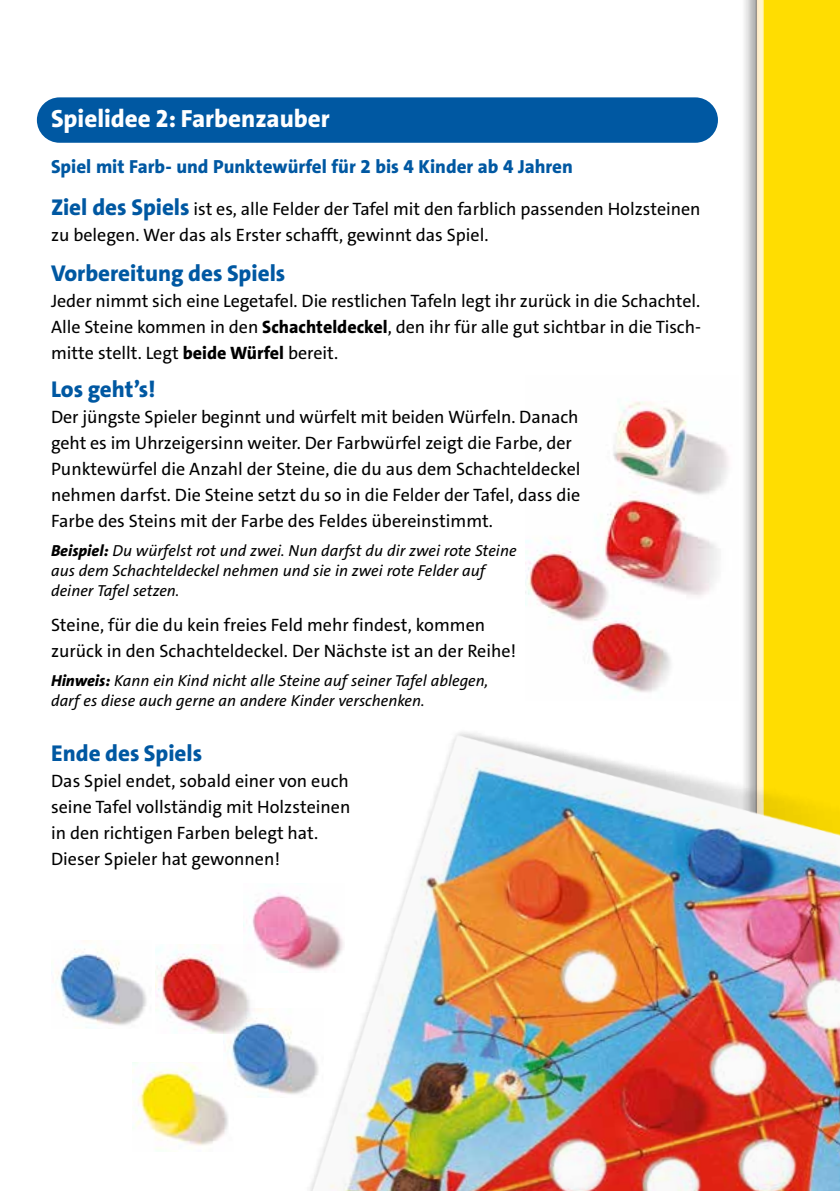
<style>
.page{position:relative;width:840px;height:1191px;background:#fff}
.page>*{position:absolute;margin:0;border:0;box-sizing:border-box;transform-origin:0 0}
.t1{font:800 25px "The Sans C4 s";color:#fff}
.t2{font:800 23px "The Sans C4 s";color:#0058a2}
.t3{font:800 19px "The Sans C4 s";color:#0058a2}
.t4{font:18px/26px "The Sans C4 s";color:#000}
.t5{font:italic 16px/20px "The Sans C4 s";color:#000}
.s1{font-weight:800;font-size:23px;color:#0058a2}
.s2{font-weight:800}
</style>
<div class="page">
<img style="left:36px;top:0;width:803px;height:1083px">
<img style="left:264px;top:663px;width:575px;height:528px">
<img style="left:524px;top:375px;width:214px;height:325px">
<img style="left:133px;top:1062px;width:95px;height:88px">
<img style="left:51px;top:940px;width:100px;height:88px">
<img style="left:223px;top:1009px;width:100px;height:88px">
<img style="left:244px;top:883px;width:100px;height:89px">
<img style="left:155px;top:944px;width:101px;height:89px">
<div style="left:37px;top:97px;width:680px;height:46px;background:#0058a2;border-radius:23px"></div>
<h1 class="t1" style="left:51px;top:103px;width:280px">Spielidee 2: Farbenzauber</h1>
<p class="t3" style="left:51px;top:154px;width:523px">Spiel mit Farb- und Punktewürfel für 2 bis 4 Kinder ab 4 Jahren</p>
<p class="t4" style="left:51px;top:196px;width:650px"><span class="s1">Ziel des Spiels</span> ist es, alle Felder der Tafel mit den farblich passenden Holzsteinen zu belegen. Wer das als Erster schafft, gewinnt das Spiel.</p>
<p class="t2" style="left:51px;top:259px;width:236px">Vorbereitung des Spiels</p>
<p class="t4" style="left:51px;top:288px;width:651px;text-align:justify">Jeder nimmt sich eine Legetafel. Die restlichen Tafeln legt ihr zurück in die Schachtel.<br>Alle Steine kommen in den <span class="s2">Schachteldeckel</span>, den ihr für alle gut sichtbar in die Tisch&shy;mitte stellt. Legt <span class="s2">beide Würfel</span> bereit.</p>
<p class="t2" style="left:51px;top:374px;width:106px">Los geht’s!</p>
<p class="t4" style="left:51px;top:404px;width:530px">Der jüngste Spieler beginnt und würfelt mit beiden Würfeln. Danach geht es im Uhrzeigersinn weiter. Der Farbwürfel zeigt die Farbe, der Punktewürfel die Anzahl der Steine, die du aus dem Schachteldeckel nehmen darfst. Die Steine setzt du so in die Felder der Tafel, dass die Farbe des Steins mit der Farbe des Feldes übereinstimmt.</p>
<p class="t5" style="left:51px;top:540px;width:467px"><span class="s2">Beispiel:</span> Du würfelst rot und zwei. Nun darfst du dir zwei rote Steine aus dem Schachteldeckel nehmen und sie in zwei rote Felder auf deiner Tafel setzen.</p>
<p class="t4" style="left:51px;top:612px;width:466px">Steine, für die du kein freies Feld mehr findest, kommen zurück in den Schachteldeckel. Der Nächste ist an der Reihe!</p>
<p class="t5" style="left:51px;top:670px;width:438px"><span class="s2">Hinweis:</span> Kann ein Kind nicht alle Steine auf seiner Tafel ablegen, darf es diese auch gerne an andere Kinder verschenken.</p>
<p class="t2" style="left:51px;top:738px;width:153px">Ende des Spiels</p>
<p class="t4" style="left:51px;top:768px;width:301px">Das Spiel endet, sobald einer von euch seine Tafel vollständig mit Holzsteinen in den richtigen Farben belegt hat.<br>Dieser Spieler hat gewonnen!</p>
</div>
